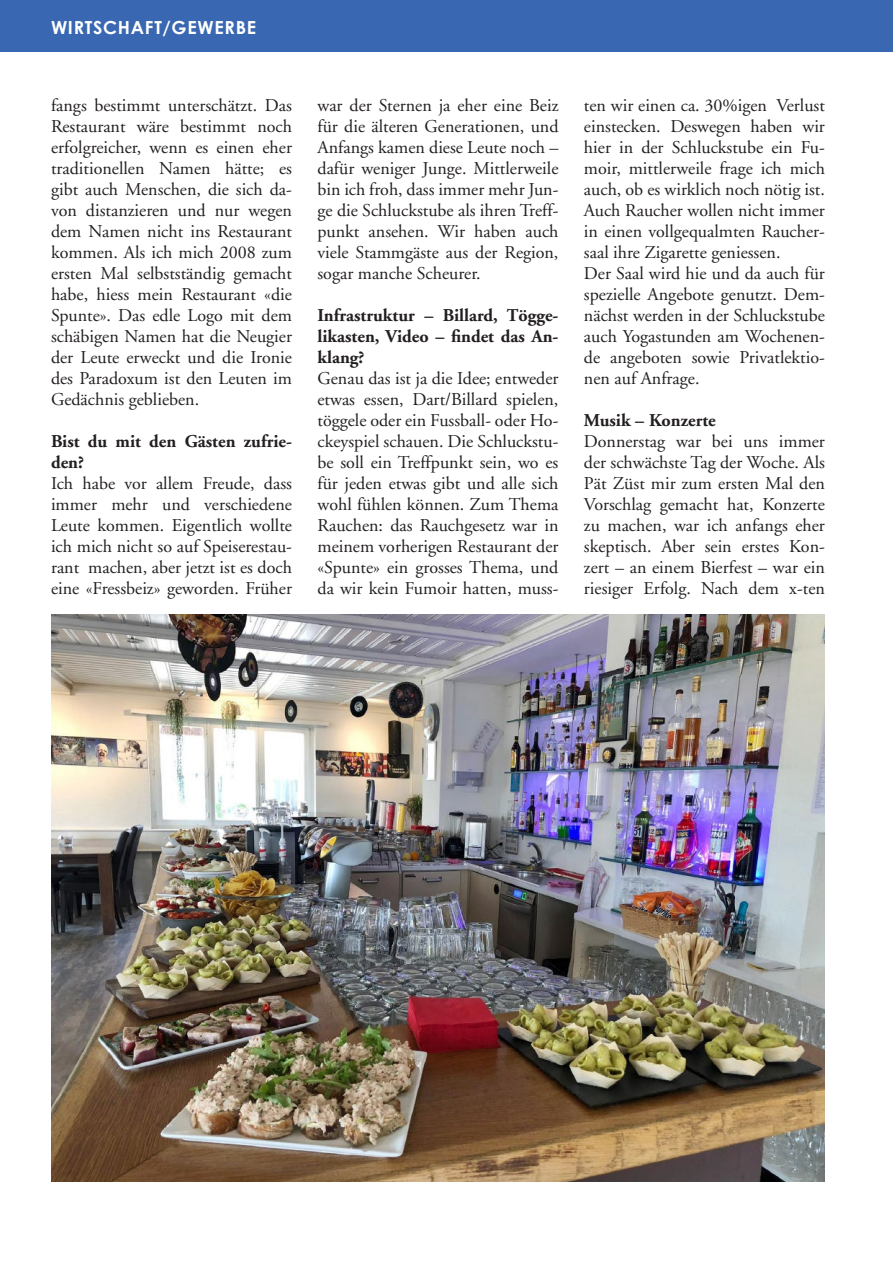
<style>
.page{position:relative;width:893px;height:1263px;background:#fff}
.page>*{position:absolute;margin:0;border:0;box-sizing:border-box;transform-origin:0 0}
.t1{font:18px/21px "Adobe Garamond";color:#231f20;text-align:justify}
.t2{font:700 18px/21px "Adobe Garamond";color:#231f20}
.t3{font:700 18px "Century Gothic";letter-spacing:.04em;color:#fff}
</style>
<div class="page">
<div style="left:0;top:0;width:893px;height:51px;background:#3967b2"></div>
<img style="left:51px;top:615px;width:774px;height:567px">
<p class="t3" style="left:51px;top:16px;width:207px">WIRTSCHAFT/GEWERBE</p>
<p class="t1" style="left:51px;top:95px;width:242px">fangs bestimmt unterschätzt. Das Restaurant wäre bestimmt noch erfolgreicher, wenn es einen eher traditionellen Namen hätte; es gibt auch Menschen, die sich da&shy;von distanzieren und nur wegen dem Namen nicht ins Restaurant kommen. Als ich mich 2008 zum ersten Mal selbstständig gemacht habe, hiess mein Restaurant «die Spunte». Das edle Logo mit dem schäbigen Namen hat die Neugier der Leute erweckt und die Ironie des Paradoxum ist den Leuten im Gedächnis geblieben.</p>
<p class="t2" style="left:51px;top:431px;width:242px">Bist du mit den Gästen zufrie&shy;den?</p>
<p class="t1" style="left:51px;top:473px;width:242px">Ich habe vor allem Freude, dass immer mehr und verschiedene Leute kommen. Eigentlich wollte ich mich nicht so auf Speiserestau&shy;rant machen, aber jetzt ist es doch eine «Fressbeiz» geworden. Früher</p>
<p class="t1" style="left:317px;top:95px;width:242px">war der Sternen ja eher eine Beiz für die älteren Generationen, und Anfangs kamen diese Leute noch – dafür weniger Junge. Mittlerweile bin ich froh, dass immer mehr Jun&shy;ge die Schluckstube als ihren Treff&shy;punkt ansehen. Wir haben auch viele Stammgäste aus der Region, sogar manche Scheurer.</p>
<p class="t2" style="left:317px;top:305px;width:242px;text-align:justify">Infrastruktur – Billard, Tögge&shy;likasten, Video – findet das An&shy;klang?</p>
<p class="t1" style="left:317px;top:368px;width:242px">Genau das ist ja die Idee; entweder etwas essen, Dart/Billard spielen, töggele oder ein Fussball- oder Ho&shy;ckeyspiel schauen. Die Schluckstu&shy;be soll ein Treffpunkt sein, wo es für jeden etwas gibt und alle sich wohl fühlen können. Zum Thema Rauchen: das Rauchgesetz war in meinem vorherigen Restaurant der «Spunte» ein grosses Thema, und da wir kein Fumoir hatten, muss-</p>
<p class="t1" style="left:584px;top:95px;width:242px;text-align:left">ten wir einen ca. 30%igen Verlust einstecken. Deswegen haben wir hier in der Schluckstube ein Fu&shy;moir, mittlerweile frage ich mich auch, ob es wirklich noch nötig ist.<br>Auch Raucher wollen nicht immer in einen vollgequalmten Raucher&shy;saal ihre Zigarette geniessen.<br>Der Saal wird hie und da auch für spezielle Angebote genutzt. Dem&shy;nächst werden in der Schluckstube auch Yogastunden am Wochenen&shy;de angeboten sowie Privatlektio&shy;nen auf Anfrage.</p>
<p class="t2" style="left:584px;top:410px;width:133px">Musik – Konzerte</p>
<p class="t1" style="left:584px;top:431px;width:242px">Donnerstag war bei uns immer der schwächste Tag der Woche. Als Pät Züst mir zum ersten Mal den Vorschlag gemacht hat, Konzerte zu machen, war ich anfangs eher skeptisch. Aber sein erstes Kon&shy;zert – an einem Bierfest – war ein riesiger Erfolg. Nach dem x-ten</p>
</div>
